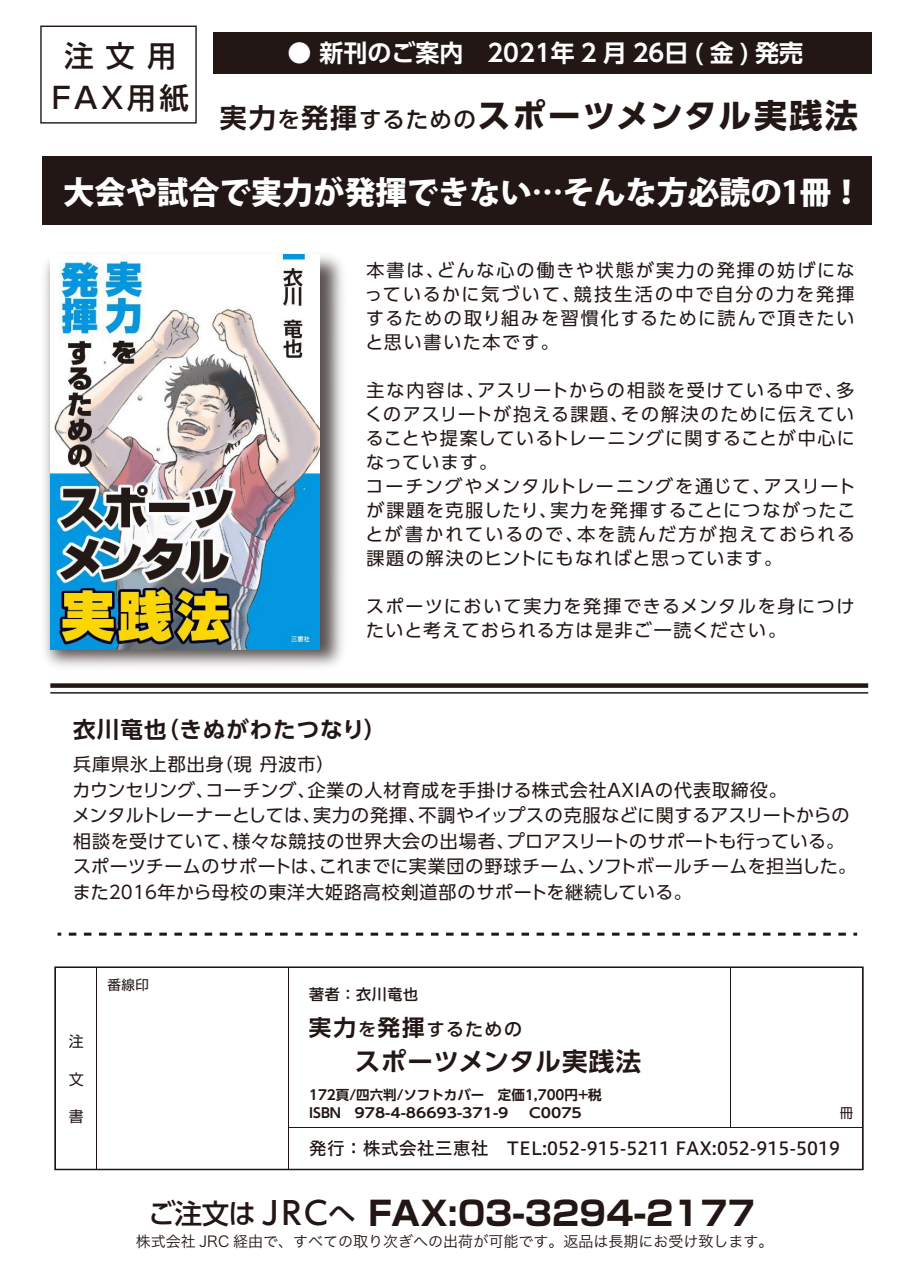
<style>
.page{position:relative;width:918px;height:1280px;background:#fff}
.page>*{position:absolute;margin:0;border:0;box-sizing:border-box;transform-origin:0 0}
.t1{font:700 33.3px "Shin Go Pr 6";color:#221714}
.t2{font:700 33px "UD Shin Go Pro";letter-spacing:.055em;color:#221714}
.t3{font:800 31.5px "Koz Go Pr 6 N";letter-spacing:-.01em;color:#fff}
.t4{font:500 29.4px/42.2px "Shin Go Pr 6";letter-spacing:.11em;color:#221714;text-align:center}
.t5{font:700 25.5px "UD Shin Go Pro De";letter-spacing:.025em;color:#221714}
.t6{font:700 24px "UD Shin Go Pr 6 N De";color:#fff}
.t7{font:700 22.5px "UD Shin Go Pr 6 De";letter-spacing:.04em;color:#221714}
.t8{font:18px/25.5px "UD Shin Go Pr 6";letter-spacing:.03em;color:#221714}
.t9{font:18px/24px "UD Shin Go Pr 6";letter-spacing:.08em;color:#221714}
.t10{font:18px/24px "UD Shin Go Pr 6";letter-spacing:.05em;color:#221714;text-align:justify}
.t11{font:18px/24px "UD Shin Go Pr 6";letter-spacing:.085em;color:#221714}
.t12{font:18px "Hiragino UD Sans Std W5";color:#201614}
.t13{font:500 18px "UD Shin Go Pro";letter-spacing:.07em;color:#221714}
.t14{font:15px "Hira Kaku Pro W3";color:#221714}
.t15{font:500 15px "UD Shin Go Pro";letter-spacing:.045em;color:#221714}
.t16{font:15px "Shin Go Pr 6 N";color:#221714}
.t17{font:700 13.5px/18px "UD Shin Go Pr 6 N De";color:#221714}
.t18{font:13.5px "Shin Go Pr 6 N";color:#221714}
.s1{font-family:"UD Shin Go Pro De";font-size:27px}
.s2{font-weight:500;font-size:22.5px}
.s3{font-family:"UD Shin Go Pro De";font-weight:700;font-size:22.5px}
.s4{font-family:"UD Shin Go Pr 6";font-weight:500;font-size:27.45px}
.s5{font-family:"UD Shin Go Pr 6";font-weight:500;font-size:31.5px}
</style>
<div class="page">
<div style="left:40px;top:26px;width:157px;height:97px;border:1px solid #221714"></div>
<div style="left:213px;top:32px;width:659px;height:41px;background:#221714"></div>
<div style="left:42px;top:156px;width:830px;height:69px;background:#221714"></div>
<svg style="left:69px;top:932px;width:788px;height:3px"></svg>
<img style="left:44px;top:255px;width:299px;height:412px">
<img style="left:51px;top:254px;width:269px;height:395px">
<hr style="left:50px;top:692px;width:818px;height:1px;background:#221714">
<svg style="left:50px;top:683px;width:818px;height:4px;fill:#221714"></svg>
<hr style="left:96px;top:967px;width:1px;height:159px;background:#201614">
<hr style="left:288px;top:967px;width:1px;height:159px;background:#201614">
<hr style="left:729px;top:967px;width:1px;height:159px;background:#201614">
<hr style="left:288px;top:1126px;width:441px;height:1px;background:#201614">
<hr style="left:730px;top:1126px;width:132px;height:1px;background:#201614">
<hr style="left:56px;top:1169px;width:40px;height:1px;background:#201614">
<hr style="left:96px;top:1127px;width:1px;height:42px;background:#201614">
<hr style="left:97px;top:1169px;width:191px;height:1px;background:#201614">
<hr style="left:288px;top:1127px;width:1px;height:42px;background:#201614">
<hr style="left:288px;top:1169px;width:574px;height:1px;background:#201614">
<div style="left:54px;top:966px;width:809px;height:203px;border:2px solid #211614"></div>
<h3 class="t4" style="left:52px;top:33px;width:138px">注文用<br>FAX用紙</h3>
<h3 class="t6" style="left:287px;top:34px;width:517px">● 新刊のご案内　2021年 2 月 26日 ( 金 ) 発売</h3>
<h2 class="t2" style="left:220px;top:89px;width:639px"><span class="s1">実力</span><span class="s2">を</span><span class="s1">発揮</span><span class="s2">するための</span>スポーツメンタル実践法</h2>
<h3 class="t3" style="left:63px;top:175px;width:800px">大会や試合で実力が発揮できない…そんな方必読の1冊！</h3>
<p class="t10" style="left:364px;top:257px;width:491px">本書は、どんな心の働きや状態が実力の発揮の妨げになっているかに気づいて、競技生活の中で自分の力を発揮するための取り組みを習慣化するために読んで頂きたいと思い書いた本です。</p>
<p class="t9" style="left:365px;top:377px;width:492px">主な内容は、アスリートからの相談を受けている中で、多くのアスリートが抱える課題、その解決のために伝えていることや提案しているトレーニングに関することが中心になっています。<br>コーチングやメンタルトレーニングを通じて、アスリートが課題を克服したり、実力を発揮することにつながったことが書かれているので、本を読んだ方が抱えておられる課題の解決のヒントにもなればと思っています。</p>
<p class="t11" style="left:366px;top:593px;width:490px">スポーツにおいて実力を発揮できるメンタルを身につけたいと考えておられる方は是非ご一読ください。</p>
<p class="t7" style="left:73px;top:711px;width:314px">衣川竜也（きぬがわたつなり）</p>
<p class="t8" style="left:72px;top:751px;width:785px">兵庫県氷上郡出身（現 丹波市）<br>カウンセリング、コーチング、企業の人材育成を手掛ける株式会社ＡＸＩＡの代表取締役。<br>メンタルトレーナーとしては、実力の発揮、不調やイップスの克服などに関するアスリートからの相談を受けていて、様々な競技の世界大会の出場者、プロアスリートのサポートも行っている。スポーツチームのサポートは、これまでに実業団の野球チーム、ソフトボールチームを担当した。また２０１６年から母校の東洋大姫路高校剣道部のサポートを継続している。</p>
<p class="t16" style="left:69px;top:1028px;width:16px">注</p>
<p class="t16" style="left:69px;top:1066px;width:16px">文</p>
<p class="t16" style="left:69px;top:1103px;width:16px">書</p>
<p class="t18" style="left:107px;top:973px;width:43px">番線印</p>
<p class="t15" style="left:309px;top:982px;width:110px">著者：衣川竜也</p>
<p class="t13" style="left:309px;top:1014px;width:215px"><span class="s3">実力</span>を<span class="s3">発揮</span>するための</p>
<h3 class="t5" style="left:355px;top:1039px;width:288px">スポーツメンタル実践法</h3>
<p class="t17" style="left:309px;top:1085px;width:294px">172頁/四六判/ソフトカバー　定価1,700円+税<br>ISBN 978-4-86693-371-9　 C0075</p>
<p class="t18" style="left:840px;top:1101px;width:15px">冊</p>
<p class="t12" style="left:309px;top:1134px;width:532px">発行：株式会社三恵社 TEL:052-915-5211 FAX:052-915-5019</p>
<h1 class="t1" style="left:148px;top:1186px;width:608px"><span class="s4">ご注文は</span> <span class="s5">JRC</span><span class="s4">へ</span> FAX:03-3294-2177</h1>
<p class="t14" style="left:136px;top:1227px;width:639px">株式会社 JRC 経由で、すべての取り次ぎへの出荷が可能です。返品は長期にお受け致します。</p>
</div>
